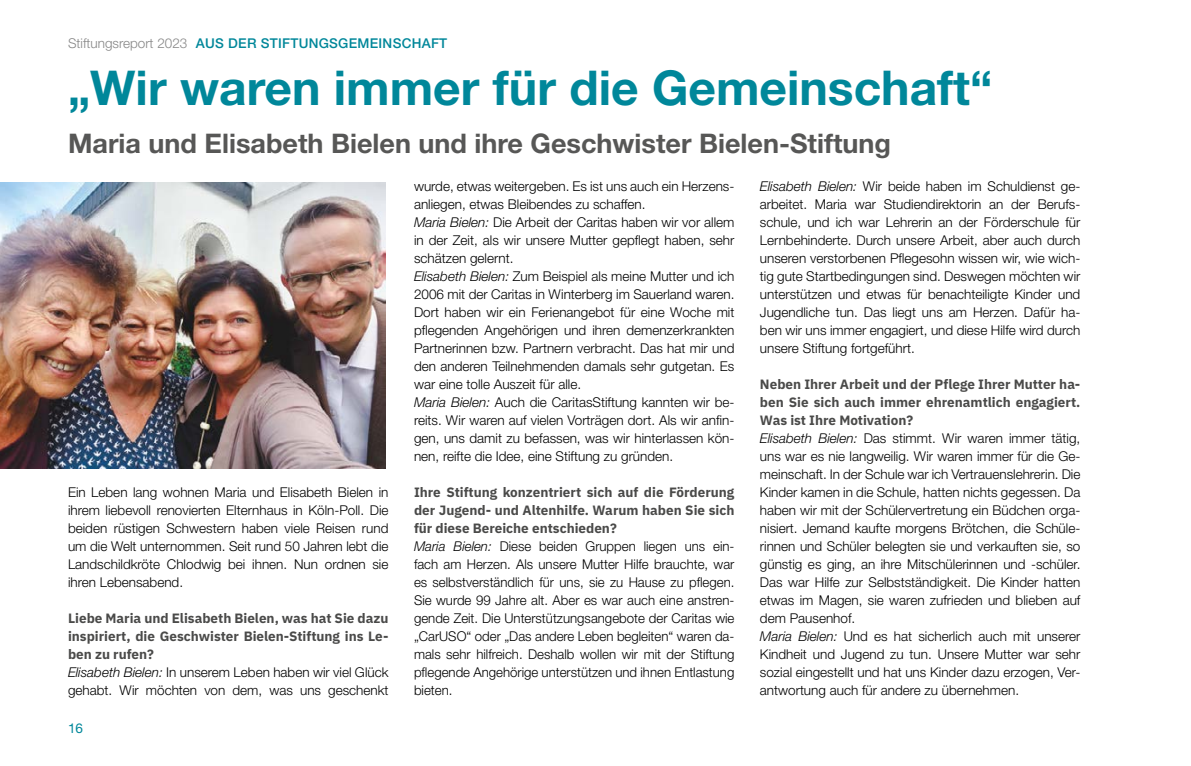
<style>
.page{position:relative;width:1191px;height:766px;background:#fff}
.page>*{position:absolute;margin:0;border:0;box-sizing:border-box;transform-origin:0 0}
.t1{font:700 48px "Helvetica Neue LT Pro";color:#00879a}
.t2{font:700 27px "Helvetica Neue LT Pro";color:#575756}
.t3{font:300 13.5px/18px "Helvetica Neue LT Pro";color:#000;text-align:justify}
.t4{font:700 13.5px/18px "IBM Plex Sans";color:#4a4a49;text-align:justify}
.t5{font:500 13.5px "Helvetica Neue LT Pro";letter-spacing:.02em;color:#00879a}
.t6{font:13.5px "Helvetica Neue LT Pro";color:#00879a}
.s1{font-weight:300;color:#878787}
.s2{font-style:italic}
</style>
<div class="page">
<img style="left:0;top:183px;width:385px;height:285px">
<p class="t5" style="left:68px;top:35px;width:381px"><span class="s1">Stiftungsreport 2023</span> AUS DER STIFTUNGSGEMEINSCHAFT</p>
<h1 class="t1" style="left:68px;top:58px;width:926px">„Wir waren immer für die Gemeinschaft“</h1>
<h2 class="t2" style="left:68px;top:127px;width:824px">Maria und Elisabeth Bielen und ihre Geschwister Bielen-Stiftung</h2>
<p class="t3" style="left:68px;top:483px;width:322px">Ein Leben lang wohnen Maria und Elisabeth Bielen in ihrem liebevoll renovierten Elternhaus in Köln-Poll. Die beiden rüstigen Schwestern haben viele Reisen rund um die Welt unternommen. Seit rund 50 Jahren lebt die Landschildkröte Chlodwig bei ihnen. Nun ordnen sie ihren Lebensabend.</p>
<p class="t4" style="left:68px;top:608px;width:322px">Liebe Maria und Elisabeth Bielen, was hat Sie dazu inspiriert, die Geschwister Bielen-Stiftung ins Le&shy;ben zu rufen?</p>
<p class="t3" style="left:68px;top:663px;width:322px"><span class="s2">Elisabeth Bielen:</span> In unserem Leben haben wir viel Glück gehabt. Wir möchten von dem, was uns geschenkt</p>
<p class="t6" style="left:68px;top:719px;width:17px">16</p>
<p class="t3" style="left:414px;top:177px;width:322px;text-align:left">wurde, etwas weitergeben. Es ist uns auch ein Herzens&shy;anliegen, etwas Bleibendes zu schaffen.<br><span class="s2">Maria Bielen:</span> Die Arbeit der Caritas haben wir vor allem in der Zeit, als wir unsere Mutter gepflegt haben, sehr schätzen gelernt.<br><span class="s2">Elisabeth Bielen:</span> Zum Beispiel als meine Mutter und ich 2006 mit der Caritas in Winterberg im Sauerland waren.<br>Dort haben wir ein Ferienangebot für eine Woche mit pflegenden Angehörigen und ihren demenzerkrankten Partnerinnen bzw. Partnern verbracht. Das hat mir und den anderen Teilnehmenden damals sehr gutgetan. Es war eine tolle Auszeit für alle.<br><span class="s2">Maria Bielen:</span> Auch die CaritasStiftung kannten wir be&shy;reits. Wir waren auf vielen Vorträgen dort. Als wir anfin&shy;gen, uns damit zu befassen, was wir hinterlassen kön&shy;nen, reifte die Idee, eine Stiftung zu gründen.</p>
<p class="t4" style="left:414px;top:482px;width:322px">Ihre Stiftung konzentriert sich auf die Förderung der Jugend- und Altenhilfe. Warum haben Sie sich für diese Bereiche entschieden?</p>
<p class="t3" style="left:414px;top:537px;width:322px"><span class="s2">Maria Bielen:</span> Diese beiden Gruppen liegen uns ein&shy;fach am Herzen. Als unsere Mutter Hilfe brauchte, war es selbstverständlich für uns, sie zu Hause zu pflegen.<br>Sie wurde 99 Jahre alt. Aber es war auch eine anstren&shy;gende Zeit. Die Unterstützungsangebote der Caritas wie „CarUSO“ oder „Das andere Leben begleiten“ waren da&shy;mals sehr hilfreich. Deshalb wollen wir mit der Stiftung pflegende Angehörige unterstützen und ihnen Entlastung bieten.</p>
<p class="t3" style="left:760px;top:177px;width:322px"><span class="s2">Elisabeth Bielen:</span> Wir beide haben im Schuldienst ge&shy;arbeitet. Maria war Studiendirektorin an der Berufs&shy;schule, und ich war Lehrerin an der Förderschule für Lernbehinderte. Durch unsere Arbeit, aber auch durch unseren verstorbenen Pflegesohn wissen wir, wie wich&shy;tig gute Startbedingungen sind. Deswegen möchten wir unterstützen und etwas für benachteiligte Kinder und Jugendliche tun. Das liegt uns am Herzen. Dafür ha&shy;ben wir uns immer engagiert, und diese Hilfe wird durch unsere Stiftung fortgeführt.</p>
<p class="t4" style="left:760px;top:374px;width:322px">Neben Ihrer Arbeit und der Pflege Ihrer Mutter ha&shy;ben Sie sich auch immer ehrenamtlich engagiert.<br>Was ist Ihre Motivation?</p>
<p class="t3" style="left:760px;top:429px;width:322px;text-align:left"><span class="s2">Elisabeth Bielen:</span> Das stimmt. Wir waren immer tätig, uns war es nie langweilig. Wir waren immer für die Ge&shy;meinschaft. In der Schule war ich Vertrauenslehrerin. Die Kinder kamen in die Schule, hatten nichts gegessen. Da haben wir mit der Schülervertretung ein Büdchen orga&shy;nisiert. Jemand kaufte morgens Brötchen, die Schüle&shy;rinnen und Schüler belegten sie und verkauften sie, so günstig es ging, an ihre Mitschülerinnen und -schüler.<br>Das war Hilfe zur Selbstständigkeit. Die Kinder hatten etwas im Magen, sie waren zufrieden und blieben auf dem Pausenhof.<br><span class="s2">Maria Bielen:</span> Und es hat sicherlich auch mit unserer Kindheit und Jugend zu tun. Unsere Mutter war sehr sozial eingestellt und hat uns Kinder dazu erzogen, Ver&shy;antwortung auch für andere zu übernehmen.</p>
</div>
